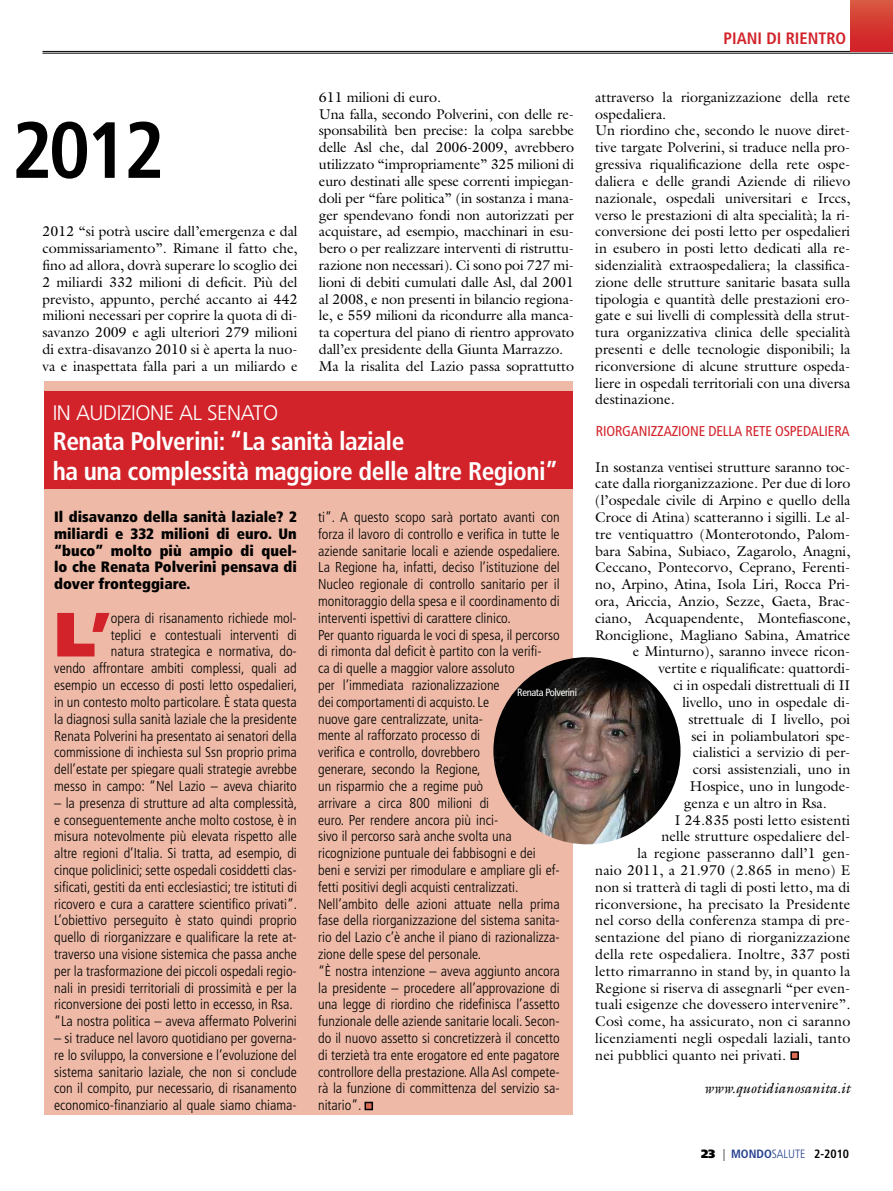
<style>
.page{position:relative;width:893px;height:1191px;background:#fff}
.page>*{position:absolute;margin:0;border:0;box-sizing:border-box;transform-origin:0 0}
.t1{font:700 condensed 79.5px "Frutiger";color:#000}
.t2{font:900 62.4px "Frutiger";color:#d2232a}
.t3{font:700 condensed 25.5px/30px "Frutiger";letter-spacing:-.02em;color:#fff}
.t4{font:300 21px "Frutiger";letter-spacing:-.02em;color:#fff}
.t5{font:700 condensed 16.5px "Frutiger";color:#d2232a}
.t6{font:900 condensed 15px/16.8px "Frutiger LT Std";color:#000;text-align:justify}
.t7{font:14.25px/16.8px "Galliard Std";color:#000}
.t8{font:300 condensed 14.25px/16.8px "Frutiger";color:#000}
.t9{font:condensed 14.25px "Frutiger";letter-spacing:-.01em;color:#d2232a}
.t10{font:italic 14.25px "Galliard Std";color:#000}
.t11{font:300 condensed 12px "Frutiger";color:#25408f}
.t12{font:condensed 10.5px "Frutiger";letter-spacing:-.03em;color:#fff}
.s1{font-weight:900;font-stretch:normal;color:#000}
.s2{color:#000}
.s3{font-weight:700}
.s4{font-weight:700;color:#000}
</style>
<div class="page">
<div style="left:791px;top:1052px;width:7px;height:7px;background:#dd6d55"></div>
<div style="left:790px;top:1051px;width:9px;height:8px;border:2px solid #000"></div>
<div style="left:44px;top:381px;width:528px;height:733px;background:#eebaa7"></div>
<div style="left:365px;top:1102px;width:7px;height:7px;background:#dd6d55"></div>
<div style="left:365px;top:1101px;width:8px;height:9px;border:2px solid #000"></div>
<hr style="left:43px;top:51px;width:850px;height:1px;background:#000">
<hr style="left:43px;top:53px;width:850px;height:1px;background:#000">
<div style="left:850px;top:0;width:43px;height:51px;background:linear-gradient(to bottom,#d8573f,#d11c25)"></div>
<div style="left:44px;top:391px;width:528px;height:98px;background:#d2232a"></div>
<img style="left:493px;top:657px;width:187px;height:187px;border-radius:50%">
<p class="t5" style="left:724px;top:32px;width:124px">PIANI DI RIENTRO</p>
<p class="t7" style="left:319px;top:90px;width:257px">611 milioni di euro.<br>Una falla, secondo Polverini, con delle re&shy;sponsabilità ben precise: la colpa sarebbe delle Asl che, dal 2006-2009, avrebbero utilizzato “impropriamente” 325 milioni di euro destinati alle spese correnti impiegan&shy;doli per “fare politica” (in sostanza i mana&shy;ger spendevano fondi non autorizzati per acquistare, ad esempio, macchinari in esu&shy;bero o per realizzare interventi di ristruttu&shy;razione non necessari). Ci sono poi 727 mi&shy;lioni di debiti cumulati dalle Asl, dal 2001 al 2008, e non presenti in bilancio regiona&shy;le, e 559 milioni da ricondurre alla manca&shy;ta copertura del piano di rientro approvato dall’ex presidente della Giunta Marrazzo.<br>Ma la risalita del Lazio passa soprattutto</p>
<p class="t7" style="left:595px;top:90px;width:257px">attraverso la riorganizzazione della rete ospedaliera.<br>Un riordino che, secondo le nuove diret&shy;tive targate Polverini, si traduce nella pro&shy;gressiva riqualificazione della rete ospe&shy;daliera e delle grandi Aziende di rilievo nazionale, ospedali universitari e Irccs, verso le prestazioni di alta specialità; la ri&shy;conversione dei posti letto per ospedalieri in esubero in posti letto dedicati alla re&shy;sidenzialità extraospedaliera; la classifica&shy;zione delle strutture sanitarie basata sulla tipologia e quantità delle prestazioni ero&shy;gate e sui livelli di complessità della strut&shy;tura organizzativa clinica delle specialità presenti e delle tecnologie disponibili; la riconversione di alcune strutture ospeda&shy;liere in ospedali territoriali con una diversa destinazione.</p>
<p class="t9" style="left:596px;top:425px;width:255px">RIORGANIZZAZIONE DELLA RETE OSPEDALIERA</p>
<p class="t7" style="left:595px;top:460px;width:256px">In sostanza ventisei strutture saranno toc-</p>
<p class="t7" style="left:595px;top:476px;width:256px">cate dalla riorganizzazione. Per due di loro</p>
<p class="t7" style="left:595px;top:493px;width:256px">(l’ospedale civile di Arpino e quello della</p>
<p class="t7" style="left:595px;top:510px;width:257px">Croce di Atina) scatteranno i sigilli. Le al-</p>
<p class="t7" style="left:595px;top:527px;width:257px">tre ventiquattro (Monterotondo, Palom-</p>
<p class="t7" style="left:595px;top:544px;width:256px">bara Sabina, Subiaco, Zagarolo, Anagni,</p>
<p class="t7" style="left:595px;top:560px;width:256px">Ceccano, Pontecorvo, Ceprano, Ferenti-</p>
<p class="t7" style="left:595px;top:577px;width:256px">no, Arpino, Atina, Isola Liri, Rocca Pri-</p>
<p class="t7" style="left:595px;top:594px;width:256px">ora, Ariccia, Anzio, Sezze, Gaeta, Brac-</p>
<p class="t7" style="left:595px;top:611px;width:257px">ciano, Acquapendente, Montefiascone,</p>
<p class="t7" style="left:595px;top:628px;width:256px">Ronciglione, Magliano Sabina, Amatrice</p>
<p class="t7" style="left:633px;top:644px;width:219px">e Minturno), saranno invece ricon-</p>
<p class="t7" style="left:658px;top:661px;width:194px">vertite e riqualificate: quattordi-</p>
<p class="t7" style="left:673px;top:678px;width:178px">ci in ospedali distrettuali di II</p>
<p class="t7" style="left:682px;top:695px;width:169px">livello, uno in ospedale di-</p>
<p class="t7" style="left:688px;top:712px;width:163px">strettuale di I livello, poi</p>
<p class="t7" style="left:691px;top:728px;width:160px">sei in poliambulatori spe-</p>
<p class="t7" style="left:693px;top:745px;width:159px">cialistici a servizio di per-</p>
<p class="t7" style="left:693px;top:762px;width:159px">corsi assistenziali, uno in</p>
<p class="t7" style="left:690px;top:779px;width:162px">Hospice, uno in lungode-</p>
<p class="t7" style="left:684px;top:796px;width:144px">genza e un altro in Rsa.</p>
<p class="t7" style="left:675px;top:812px;width:177px">I 24.835 posti letto esistenti</p>
<p class="t7" style="left:661px;top:829px;width:191px">nelle strutture ospedaliere del-</p>
<p class="t7" style="left:637px;top:846px;width:215px">la regione passeranno dall’1 gen-</p>
<p class="t7" style="left:595px;top:863px;width:257px">naio 2011, a 21.970 (2.865 in meno) E</p>
<p class="t7" style="left:595px;top:880px;width:257px">non si tratterà di tagli di posti letto, ma di</p>
<p class="t7" style="left:595px;top:896px;width:257px">riconversione, ha precisato la Presidente</p>
<p class="t7" style="left:595px;top:913px;width:257px">nel corso della conferenza stampa di pre-</p>
<p class="t7" style="left:595px;top:930px;width:257px">sentazione del piano di riorganizzazione</p>
<p class="t7" style="left:595px;top:947px;width:257px">della rete ospedaliera. Inoltre, 337 posti</p>
<p class="t7" style="left:595px;top:964px;width:256px">letto rimarranno in stand by, in quanto la</p>
<p class="t7" style="left:595px;top:980px;width:257px">Regione si riserva di assegnarli “per even-</p>
<p class="t7" style="left:595px;top:997px;width:257px">tuali esigenze che dovessero intervenire”.</p>
<p class="t7" style="left:595px;top:1014px;width:257px">Così come, ha assicurato, non ci saranno</p>
<p class="t7" style="left:595px;top:1031px;width:257px">licenziamenti negli ospedali laziali, tanto</p>
<p class="t7" style="left:595px;top:1048px;width:192px">nei pubblici quanto nei privati.</p>
<p class="t10" style="left:704px;top:1083px;width:148px">www.quotidianosanita.it</p>
<h1 class="t1" style="left:11px;top:118px;width:155px">2012</h1>
<p class="t7" style="left:43px;top:224px;width:257px;text-align:justify">2012 “si potrà uscire dall’emergenza e dal commissariamento”. Rimane il fatto che, fino ad allora, dovrà superare lo scoglio dei 2 miliardi 332 milioni di deficit. Più del previsto, appunto, perché accanto ai 442 milioni necessari per coprire la quota di di&shy;savanzo 2009 e agli ulteriori 279 milioni di extra-disavanzo 2010 si è aperta la nuo&shy;va e inaspettata falla pari a un miliardo e</p>
<h3 class="t4" style="left:53px;top:404px;width:227px">IN AUDIZIONE AL SENATO</h3>
<h3 class="t3" style="left:53px;top:428px;width:507px">Renata Polverini: “La sanità laziale<br>ha una complessità maggiore delle altre Regioni”</h3>
<p class="t6" style="left:54px;top:509px;width:244px">Il disavanzo della sanità laziale? 2 miliardi e 332 milioni di euro. Un “buco” molto più ampio di quel&shy;lo che Renata Polverini pensava di dover fronteggiare.</p>
<h2 class="t2" style="left:54px;top:609px;width:58px">L’</h2>
<p class="t8" style="left:318px;top:510px;width:244px">ti”. A questo scopo sarà portato avanti con forza il lavoro di controllo e verifica in tutte le aziende sanitarie locali e aziende ospedaliere.<br>La Regione ha, infatti, deciso l’istituzione del Nucleo regionale di controllo sanitario per il monitoraggio della spesa e il coordinamento di interventi ispettivi di carattere clinico.<br>Per quanto riguarda le voci di spesa, il percorso di rimonta dal deficit è partito con la verifi-<br>ca di quelle a maggior valore assoluto<br>per l’immediata razionalizzazione<br>dei comportamenti di acquisto. Le<br>nuove gare centralizzate, unita-<br>mente al rafforzato processo di<br>verifica e controllo, dovrebbero<br>generare, secondo la Regione,<br>un risparmio che a regime può<br>arrivare a circa 800 milioni di<br>euro. Per rendere ancora più inci-<br>sivo il percorso sarà anche svolta una ricognizione puntuale dei fabbisogni e dei beni e servizi per rimodulare e ampliare gli ef&shy;fetti positivi degli acquisti centralizzati.<br>Nell’ambito delle azioni attuate nella prima fase della riorganizzazione del sistema sanita&shy;rio del Lazio c’è anche il piano di razionalizza&shy;zione delle spese del personale.<br>“È nostra intenzione – aveva aggiunto ancora la presidente – procedere all’approvazione di una legge di riordino che ridefinisca l’assetto funzionale delle aziende sanitarie locali. Secon&shy;do il nuovo assetto si concretizzerà il concetto di terzietà tra ente erogatore ed ente pagatore controllore della prestazione. Alla Asl compete&shy;rà la funzione di committenza del servizio sa&shy;nitario”.</p>
<p class="t8" style="left:54px;top:610px;width:245px;text-align:right">opera di risanamento richiede mol-<br>teplici e contestuali interventi di<br>natura strategica e normativa, do-<br>vendo affrontare ambiti complessi, quali ad esempio un eccesso di posti letto ospedalieri, in un contesto molto particolare. È stata questa la diagnosi sulla sanità laziale che la presidente Renata Polverini ha presentato ai senatori della commissione di inchiesta sul Ssn proprio prima dell’estate per spiegare quali strategie avrebbe messo in campo: “Nel Lazio – aveva chiarito</p>
<p class="t8" style="left:54px;top:795px;width:245px">– la presenza di strutture ad alta complessità, e conseguentemente anche molto costose, è in misura notevolmente più elevata rispetto alle altre regioni d’Italia. Si tratta, ad esempio, di cinque policlinici; sette ospedali cosiddetti clas&shy;sificati, gestiti da enti ecclesiastici; tre istituti di ricovero e cura a carattere scientifico privati”.<br>L’obiettivo perseguito è stato quindi proprio quello di riorganizzare e qualificare la rete at&shy;traverso una visione sistemica che passa anche per la trasformazione dei piccoli ospedali regio&shy;nali in presidi territoriali di prossimità e per la riconversione dei posti letto in eccesso, in Rsa. “La nostra politica – aveva affermato Polverini</p>
<p class="t8" style="left:54px;top:1030px;width:244px;text-align:justify">– si traduce nel lavoro quotidiano per governa&shy;re lo sviluppo, la conversione e l’evoluzione del sistema sanitario laziale, che non si conclude con il compito, pur necessario, di risanamento economico-finanziario al quale siamo chiama-</p>
<p class="t12" style="left:517px;top:688px;width:61px">Renata Polverini</p>
<p class="t11" style="left:701px;top:1149px;width:150px"><span class="s1">23</span> <span class="s2">|</span> <span class="s3">MONDO</span>SALUTE <span class="s4">2-2010</span></p>
</div>
